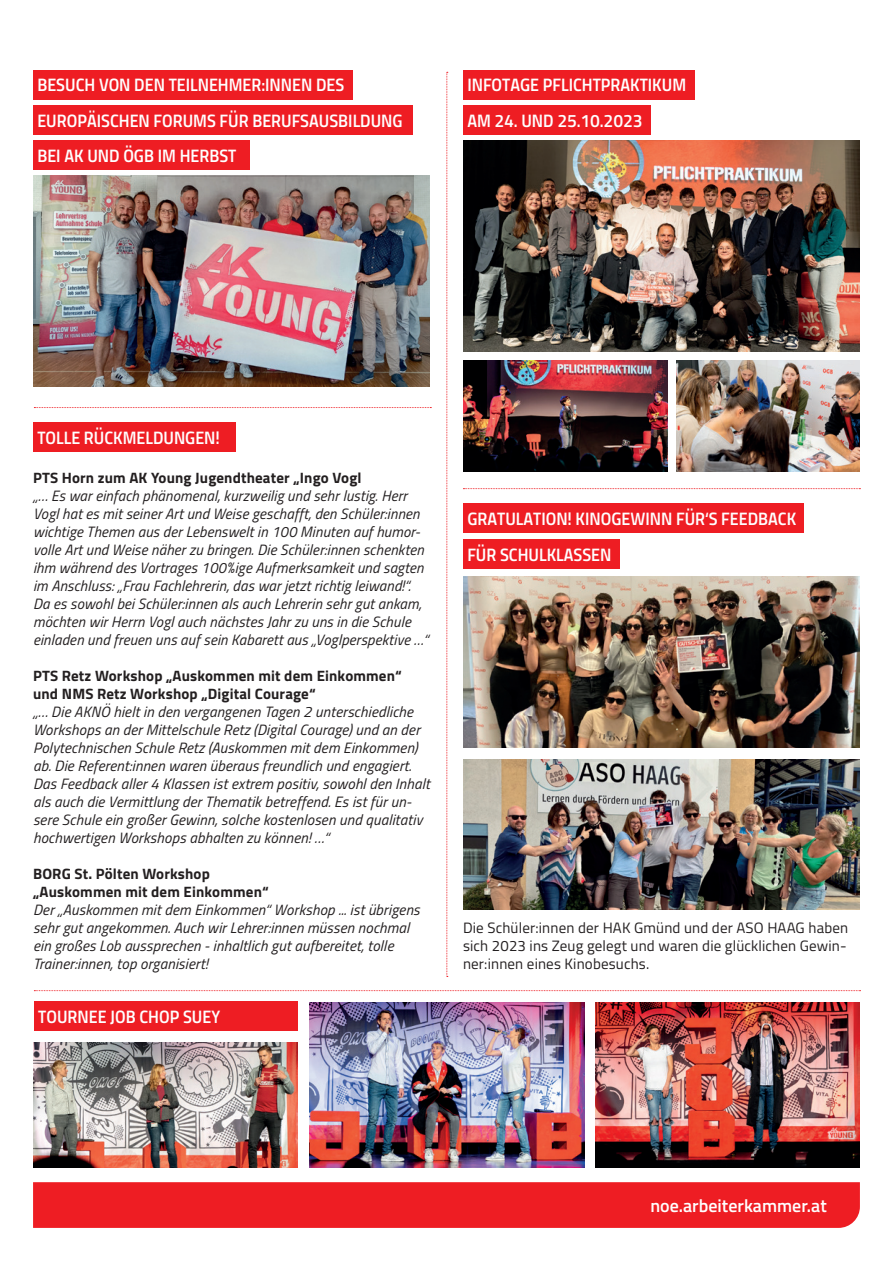
<style>
.page{position:relative;width:893px;height:1263px;background:#fff}
.page>*{position:absolute;margin:0;border:0;box-sizing:border-box;transform-origin:0 0}
.HL_Fliestext_BALKEN{font:18px/35.2px "Titillium Semibold Upright";color:#fff}
.Semibold_-_WEISS{font:600 18px "Titillium";color:#fff}
.AKNÖ_-_Fliestext_KURSIV{font:italic 15px/18px "Titillium";letter-spacing:.01em;color:#231f20}
.AKNÖ_-_Fliestext_Bold{font:700 15px/18px "Titillium";letter-spacing:.01em;color:#231f20}
.AKNÖ_-_Fliestext{font:15px/18px "Titillium";letter-spacing:.01em;color:#231f20;text-align:justify}
</style>
<div class="page">
<div style="left:33px;top:1182px;width:827px;height:46px;background:#ee1d23"></div>
<img style="left:463px;top:361px;width:205px;height:111px">
<img style="left:33px;top:176px;width:397px;height:211px">
<svg style="left:34px;top:407px;width:397px;height:1px"></svg>
<svg style="left:463px;top:488px;width:397px;height:1px"></svg>
<div style="left:33px;top:70px;width:320px;height:30px;background:#ee1d23"></div>
<div style="left:33px;top:105px;width:379px;height:30px;background:#ee1d23"></div>
<div style="left:33px;top:140px;width:216px;height:30px;background:#ee1d23"></div>
<div style="left:33px;top:422px;width:202px;height:30px;background:#ee1d23"></div>
<div style="left:463px;top:70px;width:231px;height:30px;background:#ee1d23"></div>
<div style="left:463px;top:105px;width:188px;height:30px;background:#ee1d23"></div>
<img style="left:676px;top:361px;width:184px;height:111px">
<img style="left:463px;top:141px;width:397px;height:211px">
<svg style="left:446px;top:72px;width:2px;height:905px;background:#facacb"></svg>
<svg style="left:34px;top:990px;width:826px;height:1px"></svg>
<div style="left:34px;top:1001px;width:264px;height:30px;background:#ee1d23"></div>
<img style="left:34px;top:1042px;width:264px;height:125px">
<img style="left:310px;top:1002px;width:275px;height:165px">
<img style="left:595px;top:1002px;width:265px;height:165px">
<img style="left:463px;top:577px;width:397px;height:171px">
<img style="left:463px;top:759px;width:397px;height:150px">
<div style="left:463px;top:503px;width:341px;height:30px;background:#ee1d23"></div>
<div style="left:463px;top:539px;width:156px;height:30px;background:#ee1d23"></div>
<p class="HL_Fliestext_BALKEN" style="left:37px;top:66px;width:367px">BESUCH VON DEN TEILNEHMER:INNEN DES<br>EUROPÄISCHEN FORUMS FÜR BERUFSAUSBILDUNG<br>BEI AK UND ÖGB IM HERBST</p>
<p class="HL_Fliestext_BALKEN" style="left:467px;top:66px;width:220px">INFOTAGE PFLICHTPRAKTIKUM<br>AM 24. UND 25.10.2023</p>
<p class="HL_Fliestext_BALKEN" style="left:37px;top:419px;width:184px">TOLLE RÜCKMELDUNGEN!</p>
<p class="AKNÖ_-_Fliestext_Bold" style="left:33px;top:468px;width:330px">PTS Horn zum AK Young Jugendtheater „Ingo Vogl</p>
<p class="AKNÖ_-_Fliestext_KURSIV" style="left:33px;top:486px;width:397px">„… Es war einfach phänomenal, kurzweilig und sehr lustig. Herr Vogl hat es mit seiner Art und Weise geschafft, den Schüler:innen wichtige Themen aus der Lebenswelt in 100 Minuten auf humor&shy;volle Art und Weise näher zu bringen. Die Schüler:innen schenkten ihm während des Vortrages 100%ige Aufmerksamkeit und sagten im Anschluss: „Frau Fachlehrerin, das war jetzt richtig leiwand!“.<br>Da es sowohl bei Schüler:innen als auch Lehrerin sehr gut ankam, möchten wir Herrn Vogl auch nächstes Jahr zu uns in die Schule einladen und freuen uns auf sein Kabarett aus „Voglperspektive …“</p>
<p class="AKNÖ_-_Fliestext_Bold" style="left:33px;top:666px;width:370px">PTS Retz Workshop „Auskommen mit dem Einkommen“ und NMS Retz Workshop „Digital Courage“</p>
<p class="AKNÖ_-_Fliestext_KURSIV" style="left:33px;top:702px;width:398px">„… Die AKNÖ hielt in den vergangenen Tagen 2 unterschiedliche Workshops an der Mittelschule Retz (Digital Courage) und an der Polytechnischen Schule Retz (Auskommen mit dem Einkommen) ab. Die Referent:innen waren überaus freundlich und engagiert.<br>Das Feedback aller 4 Klassen ist extrem positiv, sowohl den Inhalt als auch die Vermittlung der Thematik betreffend. Es ist für un&shy;sere Schule ein großer Gewinn, solche kostenlosen und qualitativ hochwertigen Workshops abhalten zu können! …“</p>
<p class="AKNÖ_-_Fliestext_Bold" style="left:33px;top:864px;width:237px">BORG St. Pölten Workshop „Auskommen mit dem Einkommen“</p>
<p class="AKNÖ_-_Fliestext_KURSIV" style="left:33px;top:900px;width:388px">Der „Auskommen mit dem Einkommen“ Workshop ... ist übrigens sehr gut angekommen. Auch wir Lehrer:innen müssen nochmal ein großes Lob aussprechen - inhaltlich gut aufbereitet, tolle Trainer:innen, top organisiert!</p>
<p class="HL_Fliestext_BALKEN" style="left:38px;top:998px;width:183px">TOURNEE JOB CHOP SUEY</p>
<p class="HL_Fliestext_BALKEN" style="left:467px;top:500px;width:330px">GRATULATION! KINOGEWINN FÜR‘S FEEDBACK<br>FÜR SCHULKLASSEN</p>
<p class="AKNÖ_-_Fliestext" style="left:463px;top:918px;width:387px">Die Schüler:innen der HAK Gmünd und der ASO HAAG haben sich 2023 ins Zeug gelegt und waren die glücklichen Gewin&shy;ner:innen eines Kinobesuchs.</p>
<p class="Semibold_-_WEISS" style="left:650px;top:1192px;width:178px">noe.arbeiterkammer.at</p>
</div>
